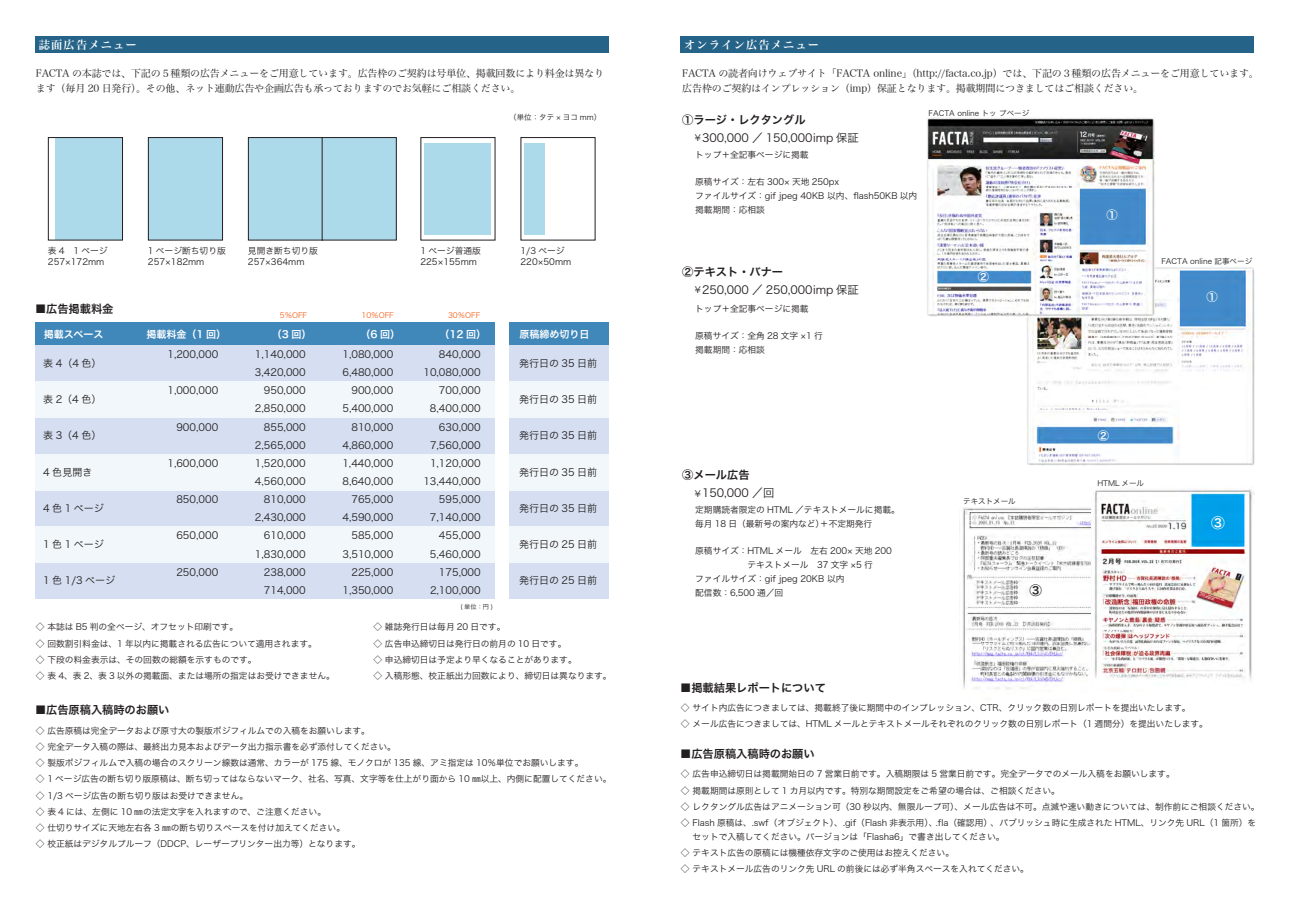
<style>
.page{position:relative;width:1290px;height:911px;background:#fff}
.page>*{position:absolute;margin:0;border:0;box-sizing:border-box;transform-origin:0 0}
.t1{font:13.75px "Hira Kaku Pro W6";color:#fff}
.t2{font:12.5px "Hira Kaku Pro W6";color:#231f20}
.t3{font:11.25px "Hira Kaku Pro W6";letter-spacing:-.005em;color:#231f20}
.t4{font:11.25px "Hira Kaku Pro W3";letter-spacing:-.005em;color:#231f20}
.t5{font:11.25px "Hira Min Pro W6";letter-spacing:.1em;color:#fff}
.t6{font:11.25px "Hira Kaku Pro W6";color:#fff}
.t7{font:10px/18.1px "Hira Kaku Pro W3";color:#231f20;text-align:right}
.t8{font:10px/15px "Hira Min Pro W3";letter-spacing:-.015em;color:#231f20}
.t9{font:10px "Hira Kaku Pro W6";letter-spacing:-.005em;color:#fff}
.t10{font:8.75px/16.2px "Hira Kaku Pro W3";letter-spacing:-.005em;color:#231f20}
.t11{font:7.5px "Hira Kaku Pro W3";color:#231f20}
.t12{font:7.5px "Hira Kaku Pro W3";letter-spacing:-.005em;color:#f36421}
.t13{font:6.25px "Hira Kaku Pro W3";color:#231f20}
.s1{font-size:8.75px}
</style>
<div class="page">
<div style="left:681px;top:36px;width:573px;height:17px;background:#256488"></div>
<img style="left:1026px;top:267px;width:228px;height:199px">
<img style="left:927px;top:117px;width:227px;height:199px">
<img style="left:959px;top:507px;width:133px;height:182px">
<img style="left:1094px;top:489px;width:160px;height:191px">
<div style="left:55px;top:138px;width:68px;height:102px;background:#addaea"></div>
<div style="left:35px;top:345px;width:460px;height:36px;background:#d5dff1"></div>
<div style="left:35px;top:322px;width:460px;height:23px;background:#4087ba"></div>
<div style="left:35px;top:417px;width:460px;height:37px;background:#d5dff1"></div>
<div style="left:35px;top:381px;width:460px;height:36px;background:#f1f7fa"></div>
<div style="left:35px;top:490px;width:460px;height:36px;background:#d5dff1"></div>
<div style="left:35px;top:454px;width:460px;height:36px;background:#f1f7fa"></div>
<div style="left:35px;top:562px;width:460px;height:37px;background:#d5dff1"></div>
<div style="left:35px;top:526px;width:460px;height:36px;background:#f1f7fa"></div>
<div style="left:35px;top:36px;width:574px;height:16px;background:#256488"></div>
<div style="left:48px;top:137px;width:75px;height:103px;border:1px solid #231f20"></div>
<div style="left:148px;top:138px;width:75px;height:102px;background:#addaea"></div>
<div style="left:148px;top:137px;width:75px;height:103px;border:1px solid #231f20"></div>
<div style="left:248px;top:138px;width:75px;height:102px;background:#addaea"></div>
<div style="left:248px;top:137px;width:75px;height:103px;border:1px solid #231f20"></div>
<div style="left:322px;top:138px;width:74px;height:102px;background:#addaea"></div>
<div style="left:322px;top:137px;width:75px;height:103px;border:1px solid #231f20"></div>
<div style="left:425px;top:143px;width:66px;height:92px;background:#addaea"></div>
<div style="left:525px;top:143px;width:20px;height:92px;background:#addaea"></div>
<div style="left:509px;top:345px;width:99px;height:36px;background:#d5dff1"></div>
<div style="left:509px;top:322px;width:99px;height:23px;background:#4087ba"></div>
<div style="left:509px;top:417px;width:99px;height:37px;background:#d5dff1"></div>
<div style="left:509px;top:381px;width:99px;height:36px;background:#f1f7fa"></div>
<div style="left:509px;top:490px;width:99px;height:36px;background:#d5dff1"></div>
<div style="left:509px;top:454px;width:99px;height:36px;background:#f1f7fa"></div>
<div style="left:509px;top:562px;width:99px;height:37px;background:#d5dff1"></div>
<div style="left:509px;top:526px;width:99px;height:36px;background:#f1f7fa"></div>
<p class="t5" style="left:39px;top:35px;width:99px">誌面広告メニュー</p>
<p class="t8" style="left:36px;top:65px;width:570px">FACTA の本誌では、下記の５種類の広告メニューをご用意しています。広告枠のご契約は号単位、掲載回数により料金は異なります（毎月 20 日発行）。その他、ネット連動広告や企画広告も承っておりますのでお気軽にご相談ください。</p>
<p class="t11" style="left:509px;top:111px;width:94px">（単位：タテ × ヨコ mm）</p>
<p class="t10" style="left:48px;top:244px;width:61px;line-height:11.2px">表 4　1 ページ<br>257×172mm</p>
<p class="t10" style="left:148px;top:244px;width:79px;line-height:11.2px">1 ページ断ち切り版<br>257×182mm</p>
<p class="t10" style="left:248px;top:244px;width:71px;line-height:11.2px">見開き断ち切り版<br>257×364mm</p>
<p class="t10" style="left:420px;top:244px;width:62px;line-height:11.2px">1 ページ普通版<br>225×155mm</p>
<p class="t10" style="left:520px;top:244px;width:52px;line-height:11.2px">1/3 ページ<br>220×50mm</p>
<p class="t3" style="left:35px;top:298px;width:80px">■広告掲載料金</p>
<p class="t12" style="left:280px;top:308px;width:29px">5％OFF</p>
<p class="t12" style="left:349px;top:308px;width:46px">　 10％OFF</p>
<p class="t12" style="left:448px;top:308px;width:34px">30％OFF</p>
<p class="t9" style="left:44px;top:325px;width:184px">掲載スペース　　　　 掲載料金（1 回）</p>
<p class="t9" style="left:272px;top:325px;width:41px">（3 回）</p>
<p class="t9" style="left:361px;top:325px;width:41px">（6 回）</p>
<p class="t9" style="left:439px;top:325px;width:48px">（12 回）</p>
<p class="t7" style="left:43px;top:353px;width:60px">表 4（4 色）</p>
<p class="t7" style="left:43px;top:389px;width:60px">表 2（4 色）</p>
<p class="t7" style="left:43px;top:426px;width:60px">表 3（4 色）</p>
<p class="t7" style="left:43px;top:462px;width:51px">4 色見開き</p>
<p class="t7" style="left:43px;top:498px;width:62px">4色1ページ</p>
<p class="t7" style="left:43px;top:534px;width:62px">1色1ページ</p>
<p class="t7" style="left:43px;top:571px;width:73px">1 色 1/3 ページ</p>
<p class="t7" style="left:167px;top:344px;width:52px">1,200,000</p>
<p class="t7" style="left:167px;top:381px;width:52px">1,000,000</p>
<p class="t7" style="left:176px;top:417px;width:43px">900,000</p>
<p class="t7" style="left:167px;top:453px;width:52px">1,600,000</p>
<p class="t7" style="left:176px;top:489px;width:43px">850,000</p>
<p class="t7" style="left:176px;top:526px;width:43px">650,000</p>
<p class="t7" style="left:176px;top:562px;width:43px">250,000</p>
<p class="t7" style="left:255px;top:344px;width:52px">1,140,000<br>3,420,000<br>950,000<br>2,850,000<br>855,000<br>2,565,000<br>1,520,000<br>4,560,000<br>810,000<br>2,430,000<br>610,000<br>1,830,000<br>238,000<br>714,000</p>
<p class="t7" style="left:342px;top:344px;width:52px">1,080,000<br>6,480,000<br>900,000<br>5,400,000<br>810,000<br>4,860,000<br>1,440,000<br>8,640,000<br>765,000<br>4,590,000<br>585,000<br>3,510,000<br>225,000<br>1,350,000</p>
<p class="t7" style="left:423px;top:344px;width:59px">840,000<br>10,080,000<br>700,000<br>8,400,000<br>630,000<br>7,560,000<br>1,120,000<br>13,440,000<br>595,000<br>7,140,000<br>455,000<br>5,460,000<br>175,000<br>2,100,000</p>
<p class="t13" style="left:460px;top:601px;width:34px">( 単位：円 )</p>
<p class="t9" style="left:519px;top:325px;width:71px">原稿締め切り日</p>
<p class="t7" style="left:519px;top:353px;width:80px">発行日の 35 日前</p>
<p class="t7" style="left:519px;top:389px;width:80px">発行日の 35 日前</p>
<p class="t7" style="left:519px;top:426px;width:80px">発行日の 35 日前</p>
<p class="t7" style="left:519px;top:462px;width:80px">発行日の 35 日前</p>
<p class="t7" style="left:519px;top:498px;width:80px">発行日の 35 日前</p>
<p class="t7" style="left:519px;top:534px;width:80px">発行日の 25 日前</p>
<p class="t7" style="left:519px;top:571px;width:80px">発行日の 25 日前</p>
<p class="t10" style="left:36px;top:618px;width:301px">◇ 本誌は B5 判の全ページ、オフセット印刷です。<br>◇ 回数割引料金は、1 年以内に掲載される広告について適用されます。<br>◇ 下段の料金表示は、その回数の総額を示すものです。<br>◇ 表 4、表 2、表 3 以外の掲載面、または場所の指定はお受けできません。</p>
<p class="t10" style="left:373px;top:618px;width:240px">◇ 雑誌発行日は毎月 20 日です。<br>◇ 広告申込締切日は発行日の前月の 10 日です。<br>◇ 申込締切日は予定より早くなることがあります。<br>◇ 入稿形態、校正紙出力回数により、締切日は異なります。</p>
<p class="t3" style="left:35px;top:699px;width:136px">■広告原稿入稿時のお願い</p>
<p class="t10" style="left:36px;top:721px;width:577px">◇ 広告原稿は完全データおよび原寸大の製版ポジフィルムでの入稿をお願いします。<br>◇ 完全データ入稿の際は、最終出力見本およびデータ出力指示書を必ず添付してください。<br>◇ 製版ポジフィルムで入稿の場合のスクリーン線数は通常、カラーが 175 線、モノクロが 135 線、アミ指定は 10％単位でお願いします。<br>◇ 1 ページ広告の断ち切り版原稿は、断ち切ってはならないマーク、社名、写真、文字等を仕上がり面から 10 ㎜以上、内側に配置してください。◇ 1/3 ページ広告の断ち切り版はお受けできません。<br>◇ 表 4 には、左側に 10 ㎜の法定文字を入れますので、ご注意ください。<br>◇ 仕切りサイズに天地左右各 3 ㎜の断ち切りスペースを付け加えてください。<br>◇ 校正紙はデジタルプルーフ（DDCP、レーザープリンター出力等）となります。</p>
<p class="t5" style="left:684px;top:35px;width:136px">オンライン広告メニュー</p>
<p class="t8" style="left:682px;top:65px;width:578px">FACTA の読者向けウェブサイト「FACTA online」（http://facta.co.jp）では、下記の３種類の広告メニューをご用意しています。広告枠のご契約はインプレッション（imp）保証となります。掲載期間につきましてはご相談ください。</p>
<p class="t3" style="left:682px;top:110px;width:125px">①ラージ・レクタングル</p>
<p class="t4" style="left:693px;top:128px;width:167px"><span class="s1">￥</span>300,000 ／ 150,000imp 保証</p>
<p class="t10" style="left:695px;top:146px;width:115px">トップ＋全記事ページに掲載</p>
<p class="t10" style="left:695px;top:175px;width:223px;line-height:13.8px">原稿サイズ：左右 300× 天地 250px<br>ファイルサイズ：gif jpeg 40KB 以内、flash50KB 以内掲載期間：応相談</p>
<p class="t11" style="left:928px;top:106px;width:102px">FACTA online トッ プページ</p>
<p class="t3" style="left:682px;top:261px;width:102px">②テキスト・バナー</p>
<p class="t4" style="left:693px;top:279px;width:167px"><span class="s1">￥</span>250,000 ／ 250,000imp 保証</p>
<p class="t10" style="left:695px;top:300px;width:115px">トップ＋全記事ページに掲載</p>
<p class="t10" style="left:695px;top:328px;width:129px;line-height:13.8px">原稿サイズ：全角 28 文字 ×1 行掲載期間：応相談</p>
<p class="t6" style="left:977px;top:267px;width:13px">②</p>
<p class="t3" style="left:682px;top:465px;width:69px">③メール広告</p>
<p class="t4" style="left:693px;top:483px;width:82px"><span class="s1">￥</span>150,000 ／回</p>
<p class="t10" style="left:695px;top:502px;width:206px;line-height:13.8px">定期購読者限定の HTML ／テキストメールに掲載。毎月 18 日（最新号の案内など）＋不定期発行</p>
<p class="t10" style="left:695px;top:543px;width:198px;line-height:13.8px">原稿サイズ：HTML メール　左右 200× 天地 200　　　　　　テキストメール　37 文字 ×5 行<br>ファイルサイズ：gif jpeg 20KB 以内<br>配信数：6,500 通／回</p>
<p class="t3" style="left:680px;top:677px;width:147px">■掲載結果レポートについて</p>
<p class="t11" style="left:963px;top:494px;width:54px">テキストメール</p>
<h2 class="t2" style="left:1029px;top:579px;width:14px">③</h2>
<p class="t6" style="left:1106px;top:204px;width:13px">①</p>
<p class="t11" style="left:1161px;top:255px;width:92px">FACTA online 記事ページ</p>
<p class="t6" style="left:1206px;top:286px;width:13px">①</p>
<p class="t6" style="left:1097px;top:425px;width:13px">②</p>
<p class="t11" style="left:1097px;top:477px;width:48px">HTML メール</p>
<h1 class="t1" style="left:1211px;top:510px;width:15px">③</h1>
<p class="t10" style="left:681px;top:699px;width:528px">◇ サイト内広告につきましては、掲載終了後に期間中のインプレッション、CTR、クリック数の日別レポートを提出いたします。<br>◇ メール広告につきましては、HTML メールとテキストメールそれぞれのクリック数の日別レポート（1 週間分）を提出いたします。</p>
<p class="t3" style="left:680px;top:743px;width:136px">■広告原稿入稿時のお願い</p>
<p class="t10" style="left:681px;top:765px;width:580px">◇ 広告申込締切日は掲載開始日の 7 営業日前です。入稿期限は 5 営業日前です。完全データでのメール入稿をお願いします。<br>◇ 掲載期間は原則として 1 カ月以内です。特別な期間設定をご希望の場合は、ご相談ください。<br>◇ レクタングル広告はアニメーション可（30 秒以内、無限ループ可）、メール広告は不可。点滅や速い動きについては、制作前にご相談ください。◇ Flash 原稿は、.swf（オブジェクト）、.gif（Flash 非表示用）、.fla（確認用）、パブリッシュ時に生成された HTML、リンク先 URL（1 箇所）を</p>
<p class="t10" style="left:681px;top:828px;width:350px">　 セットで入稿してください。バージョンは「Flasha6」で書き出してください。<br>◇ テキスト広告の原稿には機種依存文字のご使用はお控えください。<br>◇ テキストメール広告のリンク先 URL の前後には必ず半角スペースを入れてください。</p>
</div>
